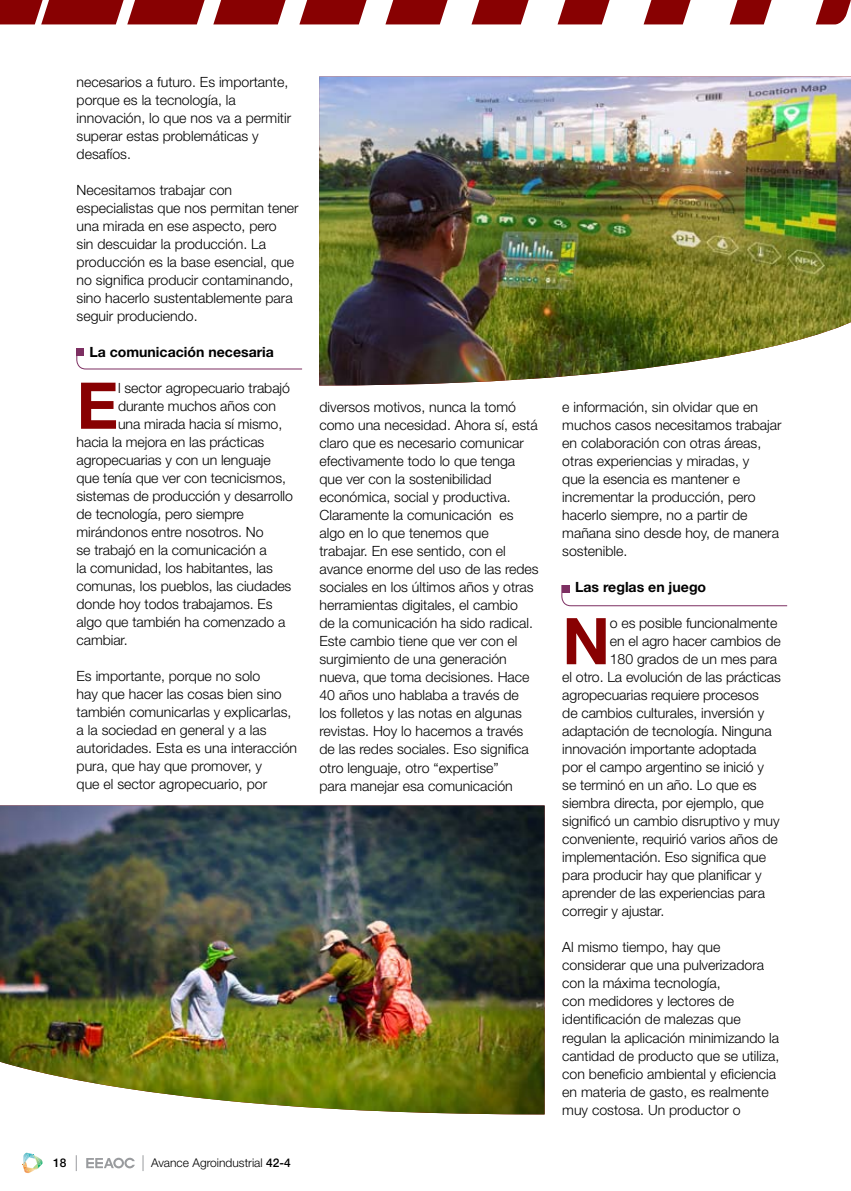
<style>
.page{position:relative;width:851px;height:1191px;background:#fff}
.page>*{position:absolute;margin:0;border:0;box-sizing:border-box;transform-origin:0 0}
.t1{font:700 64.5px "Helvetica Neue LT Std";color:#880102}
.t2{font:300 14.1px/18px "Helvetica Neue LT Std";color:#000}
.t3{font:700 14.1px "Helvetica Neue LT Std";color:#000}
.t4{font:300 12px "Helvetica Neue LT Std";color:#000}
.t5{font:500 12px "Helvetica Neue LT Std";color:#000}
.s1{font-weight:500}
</style>
<div class="page">
<svg style="left:86px;top:1157px;width:49px;height:11px"></svg>
<svg style="left:23px;top:1152px;width:20px;height:21px"></svg>
<svg style="left:143px;top:1155px;width:1px;height:16px"></svg>
<svg style="left:76px;top:1155px;width:1px;height:16px"></svg>
<svg style="left:213px;top:0;width:72px;height:24px;background:#941b1c"></svg>
<svg style="left:729px;top:0;width:42px;height:24px"></svg>
<svg style="left:299px;top:0;width:67px;height:24px;background:#951d1e"></svg>
<svg style="left:816px;top:0;width:34px;height:24px"></svg>
<svg style="left:0;top:0;width:204px;height:24px;background:#941b1c"></svg>
<svg style="left:385px;top:0;width:62px;height:24px"></svg>
<svg style="left:643px;top:0;width:47px;height:24px"></svg>
<svg style="left:557px;top:0;width:52px;height:24px"></svg>
<svg style="left:471px;top:0;width:57px;height:24px"></svg>
<img style="left:319px;top:77px;width:531px;height:308px">
<img style="left:0;top:805px;width:544px;height:309px">
<svg style="left:76px;top:348px;width:226px;height:21px"></svg>
<svg style="left:561px;top:585px;width:226px;height:21px"></svg>
<p class="t2" style="left:77px;top:72px;width:216px">necesarios a futuro. Es importante, porque es la tecnología, la innovación, lo que nos va a permitir superar estas problemáticas y desafíos.</p>
<p class="t2" style="left:77px;top:180px;width:223px">Necesitamos trabajar con especialistas que nos permitan tener una mirada en ese aspecto, pero<br>sin descuidar la producción. La producción es la base esencial, que no significa producir contaminando, sino hacerlo sustentablemente para seguir produciendo.</p>
<p class="t3" style="left:89px;top:343px;width:186px">La comunicación necesaria</p>
<h1 class="t1" style="left:77px;top:366px;width:43px">E</h1>
<p class="t2" style="left:118px;top:378px;width:173px">l sector agropecuario trabajó</p>
<p class="t2" style="left:118px;top:396px;width:159px">durante muchos años con</p>
<p class="t2" style="left:118px;top:414px;width:166px">una mirada hacia sí mismo,</p>
<p class="t2" style="left:77px;top:432px;width:189px">hacia la mejora en las prácticas</p>
<p class="t2" style="left:77px;top:450px;width:196px">agropecuarias y con un lenguaje</p>
<p class="t2" style="left:77px;top:468px;width:211px">que tenía que ver con tecnicismos,</p>
<p class="t2" style="left:77px;top:486px;width:218px">sistemas de producción y desarrollo</p>
<p class="t2" style="left:77px;top:504px;width:169px">de tecnología, pero siempre</p>
<p class="t2" style="left:77px;top:522px;width:188px">mirándonos entre nosotros. No</p>
<p class="t2" style="left:77px;top:540px;width:192px">se trabajó en la comunicación a</p>
<p class="t2" style="left:77px;top:558px;width:198px">la comunidad, los habitantes, las</p>
<p class="t2" style="left:77px;top:576px;width:216px">comunas, los pueblos, las ciudades</p>
<p class="t2" style="left:77px;top:594px;width:197px">donde hoy todos trabajamos. Es</p>
<p class="t2" style="left:77px;top:612px;width:210px">algo que también ha comenzado a</p>
<p class="t2" style="left:77px;top:630px;width:52px">cambiar.</p>
<p class="t2" style="left:77px;top:666px;width:222px">Es importante, porque no solo<br>hay que hacer las cosas bien sino también comunicarlas y explicarlas, a la sociedad en general y a las autoridades. Esta es una interacción pura, que hay que promover, y<br>que el sector agropecuario, por</p>
<p class="t5" style="left:53px;top:1156px;width:15px">18</p>
<p class="t4" style="left:151px;top:1155px;width:141px">Avance Agroindustrial <span class="s1">42-4</span></p>
<p class="t2" style="left:319px;top:398px;width:221px">diversos motivos, nunca la tomó como una necesidad. Ahora sí, está claro que es necesario comunicar efectivamente todo lo que tenga que ver con la sostenibilidad económica, social y productiva.<br>Claramente la comunicación es algo en lo que tenemos que trabajar. En ese sentido, con el avance enorme del uso de las redes sociales en los últimos años y otras herramientas digitales, el cambio<br>de la comunicación ha sido radical.<br>Este cambio tiene que ver con el surgimiento de una generación nueva, que toma decisiones. Hace<br>40 años uno hablaba a través de los folletos y las notas en algunas revistas. Hoy lo hacemos a través de las redes sociales. Eso significa otro lenguaje, otro “expertise”<br>para manejar esa comunicación</p>
<p class="t2" style="left:562px;top:398px;width:221px">e información, sin olvidar que en muchos casos necesitamos trabajar en colaboración con otras áreas, otras experiencias y miradas, y<br>que la esencia es mantener e incrementar la producción, pero hacerlo siempre, no a partir de mañana sino desde hoy, de manera sostenible.</p>
<p class="t3" style="left:575px;top:579px;width:133px">Las reglas en juego</p>
<h1 class="t1" style="left:562px;top:601px;width:49px">N</h1>
<p class="t2" style="left:609px;top:614px;width:169px">o es posible funcionalmente</p>
<p class="t2" style="left:609px;top:632px;width:172px">en el agro hacer cambios de</p>
<p class="t2" style="left:609px;top:650px;width:169px">180 grados de un mes para</p>
<p class="t2" style="left:562px;top:668px;width:220px">el otro. La evolución de las prácticas</p>
<p class="t2" style="left:562px;top:686px;width:198px">agropecuarias requiere procesos</p>
<p class="t2" style="left:562px;top:704px;width:203px">de cambios culturales, inversión y</p>
<p class="t2" style="left:562px;top:722px;width:211px">adaptación de tecnología. Ninguna</p>
<p class="t2" style="left:562px;top:740px;width:196px">innovación importante adoptada</p>
<p class="t2" style="left:562px;top:758px;width:203px">por el campo argentino se inició y</p>
<p class="t2" style="left:562px;top:776px;width:196px">se terminó en un año. Lo que es</p>
<p class="t2" style="left:562px;top:794px;width:203px">siembra directa, por ejemplo, que</p>
<p class="t2" style="left:562px;top:812px;width:219px">significó un cambio disruptivo y muy</p>
<p class="t2" style="left:562px;top:830px;width:217px">conveniente, requirió varios años de</p>
<p class="t2" style="left:562px;top:848px;width:205px">implementación. Eso significa que</p>
<p class="t2" style="left:562px;top:866px;width:201px">para producir hay que planificar y</p>
<p class="t2" style="left:562px;top:884px;width:204px">aprender de las experiencias para</p>
<p class="t2" style="left:562px;top:902px;width:103px">corregir y ajustar.</p>
<p class="t2" style="left:562px;top:938px;width:219px">Al mismo tiempo, hay que considerar que una pulverizadora con la máxima tecnología,<br>con medidores y lectores de identificación de malezas que regulan la aplicación minimizando la cantidad de producto que se utiliza, con beneficio ambiental y eficiencia en materia de gasto, es realmente muy costosa. Un productor o</p>
</div>
